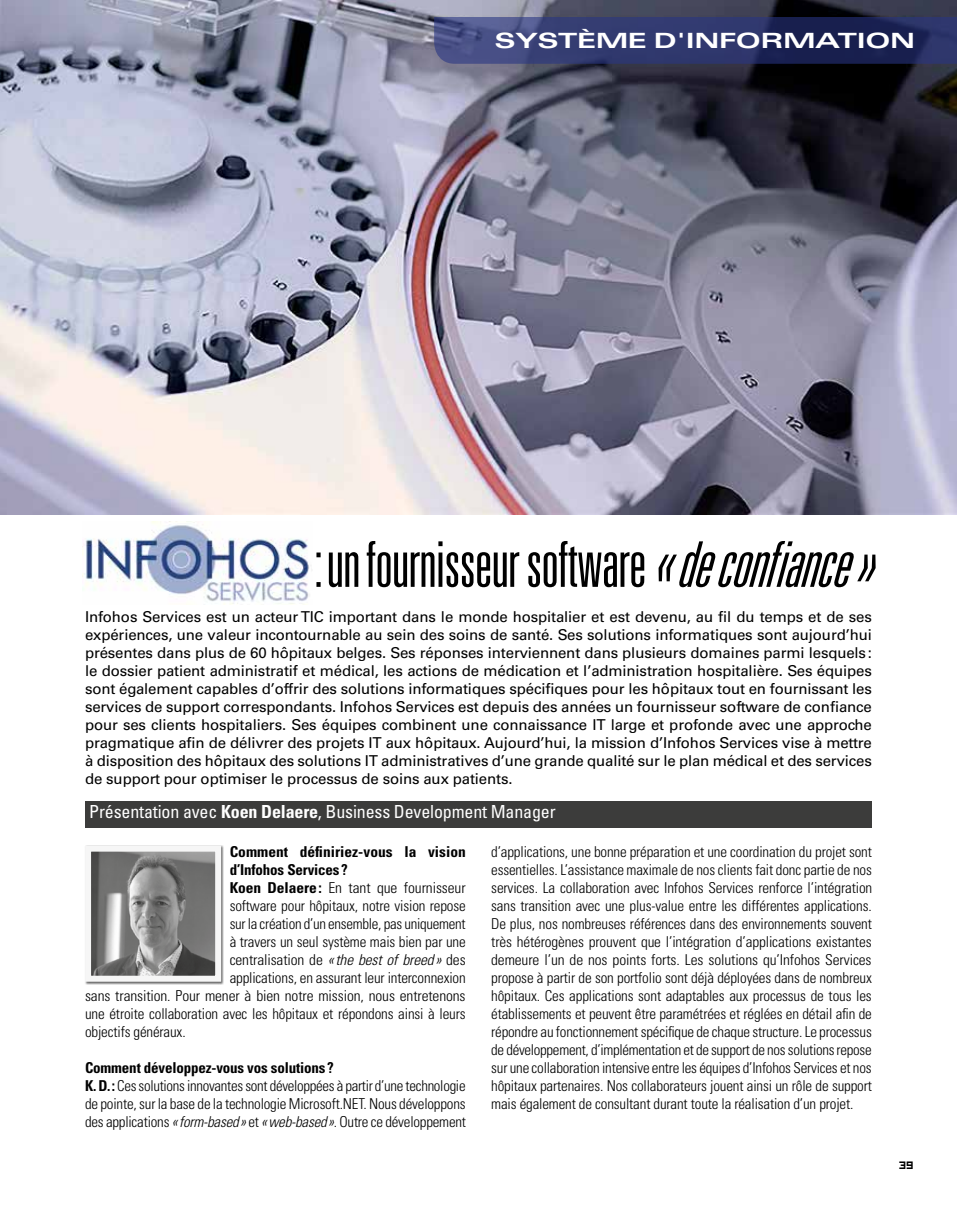
<style>
.page{position:relative;width:957px;height:1212px;background:#fff}
.page>*{position:absolute;margin:0;border:0;box-sizing:border-box;transform-origin:0 0}
.t1{font:300 ultra-condensed 63px "Univers LT Std";letter-spacing:-.015em;color:#000}
.t2{font:700 expanded 21px "Univers LT Std";letter-spacing:-.02em;color:#fff;scale:1.24 1}
.t3{font:condensed 18px "Univers LT Std";letter-spacing:-.01em;color:#fff}
.t4{font:300 condensed 15px/18px "Univers LT Std";letter-spacing:-.01em;color:#000}
.t5{font:15px/18px "Univers LT Std";letter-spacing:-.01em;color:#000;text-align:justify}
.t6{font:700 condensed 15px "Univers LT Std";color:#000}
.t7{font:12px "Hooge 0555";color:#000}
.s1{font-style:italic}
.s2{font-weight:700}
</style>
<div class="page">
<img style="left:0;top:0;width:957px;height:515px">
<svg style="left:434px;top:17px;width:523px;height:47px;background:#2e366a"></svg>
<div style="left:85px;top:801px;width:787px;height:26px;background:#3c3c3b"></div>
<div style="left:85px;top:845px;width:139px;height:140px;background:#000;opacity:.6"></div>
<img style="left:92px;top:853px;width:122px;height:122px">
<div style="left:85px;top:846px;width:136px;height:136px;border:6px solid #f6f6f6"></div>
<img style="left:84px;top:522px;width:225px;height:83px">
<h2 class="t2" style="left:494px;top:29px;width:341px">SYSTÈME D'INFORMATION</h2>
<h1 class="t1" style="left:85px;top:532px;width:806px">Infohos Services: un fournisseur software <span class="s1">«deconfiance»</span></h1>
<p class="t5" style="left:85px;top:608px;width:788px">Infohos Services est un acteur TIC important dans le monde hospitalier et est devenu, au fil du temps et de ses expériences, une valeur incontournable au sein des soins de santé. Ses solutions informatiques sont aujourd’hui présentes dans plus de 60 hôpitaux belges. Ses réponses interviennent dans plusieurs domaines parmi lesquels: le dossier patient administratif et médical, les actions de médication et l’administration hospitalière. Ses équipes sont également capables d’offrir des solutions informatiques spécifiques pour les hôpitaux tout en fournissant les services de support correspondants. Infohos Services est depuis des années un fournisseur software de confiance pour ses clients hospitaliers. Ses équipes combinent une connaissance IT large et profonde avec une approche pragmatique afin de délivrer des projets IT aux hôpitaux. Aujourd’hui, la mission d’Infohos Services vise à mettre à disposition des hôpitaux des solutions IT administratives d’une grande qualité sur le plan médical et des services de support pour optimiser le processus de soins aux patients.</p>
<p class="t3" style="left:89px;top:800px;width:468px">Présentation avec <span class="s2">Koen Delaere</span>, Business Development Manager</p>
<p class="t6" style="left:230px;top:842px;width:238px">Comment définiriez-vous la vision</p>
<p class="t6" style="left:230px;top:860px;width:120px">d’Infohos Services?</p>
<p class="t4" style="left:230px;top:878px;width:237px"><span class="s2">Koen Delaere:</span> En tant que fournisseur</p>
<p class="t4" style="left:230px;top:896px;width:238px">software pour hôpitaux, notre vision repose</p>
<p class="t4" style="left:230px;top:914px;width:238px">sur la création d’un ensemble, pas uniquement</p>
<p class="t4" style="left:230px;top:932px;width:237px">à travers un seul système mais bien par une</p>
<p class="t4" style="left:230px;top:950px;width:237px">centralisation de <span class="s1">«the best of breed »</span> des</p>
<p class="t4" style="left:230px;top:968px;width:237px">applications, en assurant leur interconnexion</p>
<p class="t4" style="left:85px;top:986px;width:382px">sans transition. Pour mener à bien notre mission, nous entretenons</p>
<p class="t4" style="left:85px;top:1004px;width:382px">une étroite collaboration avec les hôpitaux et répondons ainsi à leurs</p>
<p class="t4" style="left:85px;top:1022px;width:102px">objectifs généraux.</p>
<p class="t4" style="left:85px;top:1058px;width:382px"><span class="s2">Comment développez-vous vos solutions?<br>K. D.:</span> Ces solutions innovantes sont développées à partir d’une technologie de pointe, sur la base de la technologie Microsoft.NET. Nous développons des applications <span class="s1">«form-based»</span> et <span class="s1">«web-based»</span>. Outre ce développement</p>
<p class="t4" style="left:491px;top:842px;width:382px;text-align:justify">d’applications, une bonne préparation et une coordination du projet sont essentielles. L’assistance maximale de nos clients fait donc partie de nos services. La collaboration avec Infohos Services renforce l’intégration sans transition avec une plus-value entre les différentes applications.<br>De plus, nos nombreuses références dans des environnements souvent très hétérogènes prouvent que l’intégration d’applications existantes demeure l’un de nos points forts. Les solutions qu’Infohos Services propose à partir de son portfolio sont déjà déployées dans de nombreux hôpitaux. Ces applications sont adaptables aux processus de tous les établissements et peuvent être paramétrées et réglées en détail afin de répondre au fonctionnement spécifique de chaque structure. Le processus de développement, d’implémentation et de support de nos solutions repose sur une collaboration intensive entre les équipes d’Infohos Services et nos hôpitaux partenaires. Nos collaborateurs jouent ainsi un rôle de support mais également de consultant durant toute la réalisation d’un projet.</p>
<p class="t7" style="left:899px;top:1157px;width:16px">39</p>
</div>
